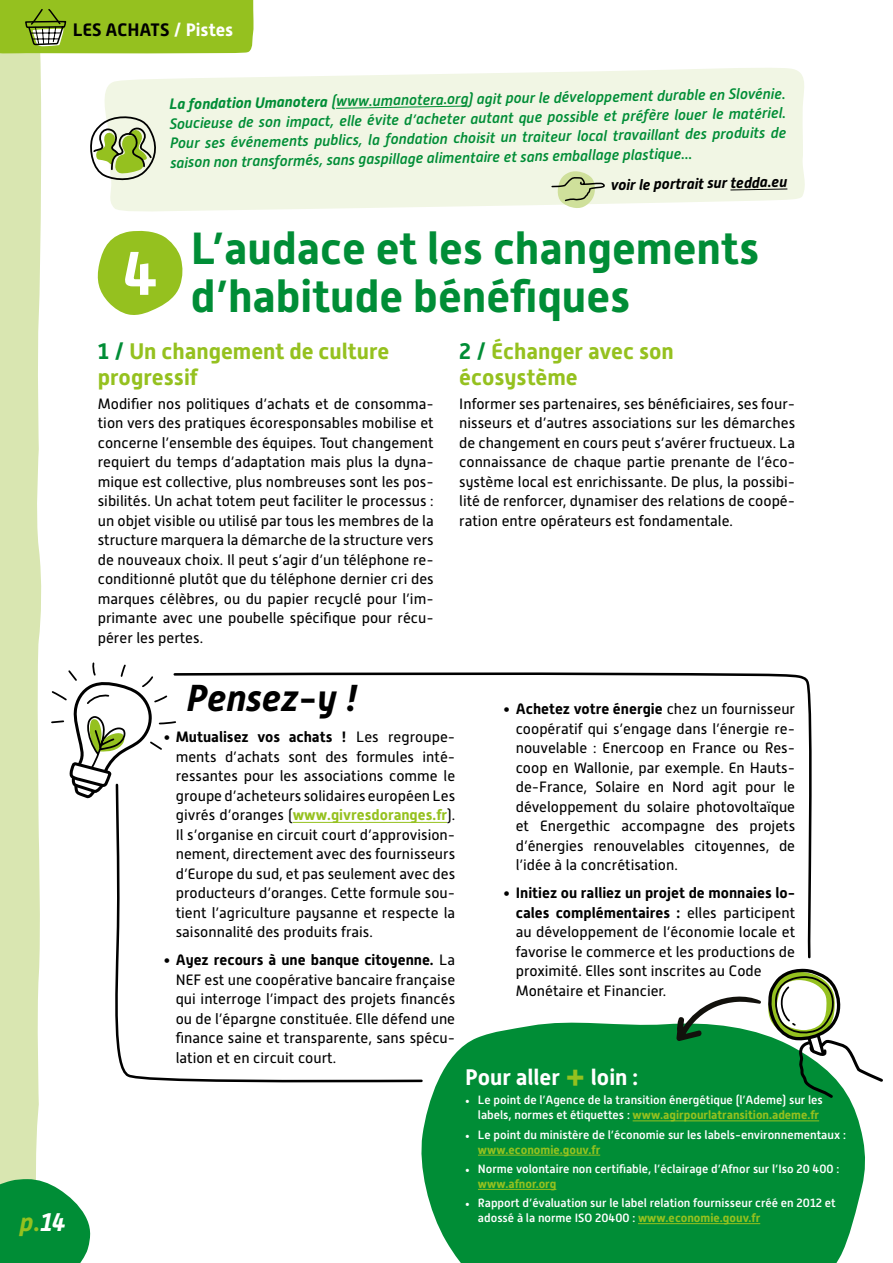
<style>
.page{position:relative;width:893px;height:1263px;background:#fff}
.page>*{position:absolute;margin:0;border:0;box-sizing:border-box;transform-origin:0 0}
.t1{font:700 61.5px "Alwyn New";color:#fff}
.t2{font:700 45px/48px "Alwyn New";color:#008d36}
.t3{font:italic 700 37.5px "Alwyn New";color:#000}
.t4{font:italic 700 25.5px "Alwyn New";color:#95c11f}
.t5{font:700 22.5px/25.5px "Alwyn New";color:#95c11f}
.t6{font:700 22.5px "Alwyn New";color:#fff}
.t7{font:700 18px "Alwyn New";color:#000}
.t8{font:15px/19.5px "Alwyn New";color:#000;text-align:justify}
.t9{font:italic 500 15px/19.5px "Alwyn New";color:#008d36;text-align:justify}
.t10{font:italic 700 15px "Alwyn New";color:#000}
.t11{font:500 12px/15px "Alwyn New";color:#fff}
.s1{color:#fff}
.s2{font-weight:700}
.s3{color:#008d36}
.s4{font-weight:700;color:#95c11f}
.s5{font-size:33px;color:#95c11f}
.s6{font-family:"Minion Pro";font-weight:400}
</style>
<div class="page">
<svg style="left:0;top:54px;width:42px;height:1125px;background:#dbe7b6"></svg>
<svg style="left:0;top:1179px;width:91px;height:84px;background:#249d52"></svg>
<svg style="left:97px;top:230px;width:86px;height:85px"></svg>
<svg style="left:177px;top:672px;width:635px;height:287px"></svg>
<hr style="left:293px;top:822px;width:154px;height:1px;background:#95c11f">
<svg style="left:51px;top:662px;width:126px;height:137px"></svg>
<svg style="left:110px;top:782px;width:314px;height:301px"></svg>
<svg style="left:414px;top:1009px;width:451px;height:254px;background:#1e9a4d"></svg>
<hr style="left:633px;top:1120px;width:186px;height:1px;background:#95c11f">
<hr style="left:478px;top:1155px;width:122px;height:1px;background:#95c11f">
<hr style="left:478px;top:1189px;width:78px;height:1px;background:#95c11f">
<hr style="left:638px;top:1223px;width:122px;height:1px;background:#95c11f">
<svg style="left:676px;top:968px;width:207px;height:131px"></svg>
<svg style="left:104px;top:68px;width:701px;height:144px;background:#f2f6e6"></svg>
<svg style="left:550px;top:169px;width:55px;height:41px;background:#d2dbb6"></svg>
<svg style="left:90px;top:114px;width:68px;height:69px"></svg>
<svg style="left:336px;top:106px;width:133px;height:3px"></svg>
<svg style="left:730px;top:189px;width:58px;height:1px"></svg>
<svg style="left:0;top:0;width:254px;height:54px;background:#95be26"></svg>
<p class="t7" style="left:73px;top:19px;width:162px">LES ACHATS <span class="s1">/ Pistes</span></p>
<h3 class="t4" style="left:20px;top:1208px;width:47px">p.<span class="s1">14</span></h3>
<p class="t9" style="left:169px;top:94px;width:618px;rotate:-1deg"><span class="s2">La fondation Umanotera</span> (www.umanotera.org) agit pour le développement durable en Slovénie.<br>Soucieuse de son impact, elle évite d’acheter autant que possible et préfère louer le matériel.<br>Pour ses événements publics, la fondation choisit un traiteur local travaillant des produits de saison non transformés, sans gaspillage alimentaire et sans emballage plastique...</p>
<p class="t10" style="left:611px;top:176px;width:178px;rotate:-1deg">voir le portrait sur tedda.eu</p>
<h2 class="t2" style="left:191px;top:225px;width:570px">L’audace et les changements d’habitude bénéfiques</h2>
<h3 class="t5" style="left:98px;top:339px;width:293px"><span class="s3">1 /</span> Un changement de culture progressif</h3>
<p class="t8" style="left:98px;top:394px;width:337px">Modifier nos politiques d’achats et de consomma&shy;tion vers des pratiques écoresponsables mobilise et concerne l’ensemble des équipes. Tout changement requiert du temps d’adaptation mais plus la dyna&shy;mique est collective, plus nombreuses sont les pos&shy;sibilités. Un achat totem peut faciliter le processus : un objet visible ou utilisé par tous les membres de la structure marquera la démarche de la structure vers de nouveaux choix. Il peut s’agir d’un téléphone re&shy;conditionné plutôt que du téléphone dernier cri des marques célèbres, ou du papier recyclé pour l’im&shy;primante avec une poubelle spécifique pour récu&shy;pérer les pertes.</p>
<h1 class="t1" style="left:123px;top:238px;width:36px">4</h1>
<h3 class="t5" style="left:459px;top:339px;width:216px"><span class="s3">2 /</span> Échanger avec son écosystème</h3>
<p class="t8" style="left:459px;top:394px;width:337px">Informer ses partenaires, ses bénéficiaires, ses four&shy;nisseurs et d’autres associations sur les démarches de changement en cours peut s’avérer fructueux. La connaissance de chaque partie prenante de l’éco&shy;système local est enrichissante. De plus, la possibi&shy;lité de renforcer, dynamiser des relations de coopé&shy;ration entre opérateurs est fondamentale.</p>
<h3 class="t3" style="left:186px;top:676px;width:174px">Pensez-y !</h3>
<p class="t8" style="left:176px;top:727px;width:281px;text-indent:-13px">• <span class="s2">Mutualisez vos achats !</span> Les regroupe&shy;ments d’achats sont des formules inté&shy;ressantes pour les associations comme le groupe d’acheteurs solidaires européen Les givrés d’oranges (<span class="s4">www.givresdoranges.fr</span>).<br>Il s’organise en circuit court d’approvision&shy;nement, directement avec des fournisseurs d’Europe du sud, et pas seulement avec des producteurs d’oranges. Cette formule sou&shy;tient l’agriculture paysanne et respecte la saisonnalité des produits frais.</p>
<p class="t8" style="left:176px;top:950px;width:281px;text-indent:-13px">• <span class="s2">Ayez recours à une banque citoyenne.</span> La NEF est une coopérative bancaire française qui interroge l’impact des projets financés ou de l’épargne constituée. Elle défend une finance saine et transparente, sans spécu&shy;lation et en circuit court.</p>
<p class="t8" style="left:516px;top:699px;width:281px;text-indent:-13px">• <span class="s2">Achetez votre énergie</span> chez un fournisseur coopératif qui s’engage dans l’énergie re&shy;nouvelable : Enercoop en France ou Res&shy;coop en Wallonie, par exemple. En Hauts&shy;de-France, Solaire en Nord agit pour le développement du solaire photovoltaïque et Energethic accompagne des projets d’énergies renouvelables citoyennes, de l’idée à la concrétisation.</p>
<p class="t8" style="left:516px;top:883px;width:281px;text-align:left;text-indent:-13px">• <span class="s2">Initiez ou ralliez un projet de monnaies lo&shy;cales complémentaires :</span> elles participent au développement de l’économie locale et favorise le commerce et les productions de proximité. Elles sont inscrites au Code Monétaire et Financier.</p>
<h3 class="t6" style="left:465px;top:1064px;width:174px">Pour aller <span class="s5">+</span> loin :</h3>
<p class="t11" style="left:478px;top:1093px;width:346px;text-indent:-13px"><span class="s6">•</span> Le point de l’Agence de la transition énergétique (l’Ademe) sur les labels, normes et étiquettes : <span class="s4">www.agirpourlatransition.ademe.fr</span></p>
<p class="t11" style="left:478px;top:1127px;width:369px;text-indent:-13px"><span class="s6">•</span> Le point du ministère de l’économie sur les labels-environnementaux : <span class="s4">www.economie.gouv.fr</span></p>
<p class="t11" style="left:478px;top:1161px;width:363px;text-indent:-13px"><span class="s6">•</span> Norme volontaire non certifiable, l’éclairage d’Afnor sur l’Iso 20 400 : <span class="s4">www.afnor.org</span></p>
<p class="t11" style="left:478px;top:1195px;width:359px;text-indent:-13px"><span class="s6">•</span> Rapport d’évaluation sur le label relation fournisseur créé en 2012 et adossé à la norme ISO 20400 : <span class="s4">www.economie.gouv.fr</span></p>
</div>
